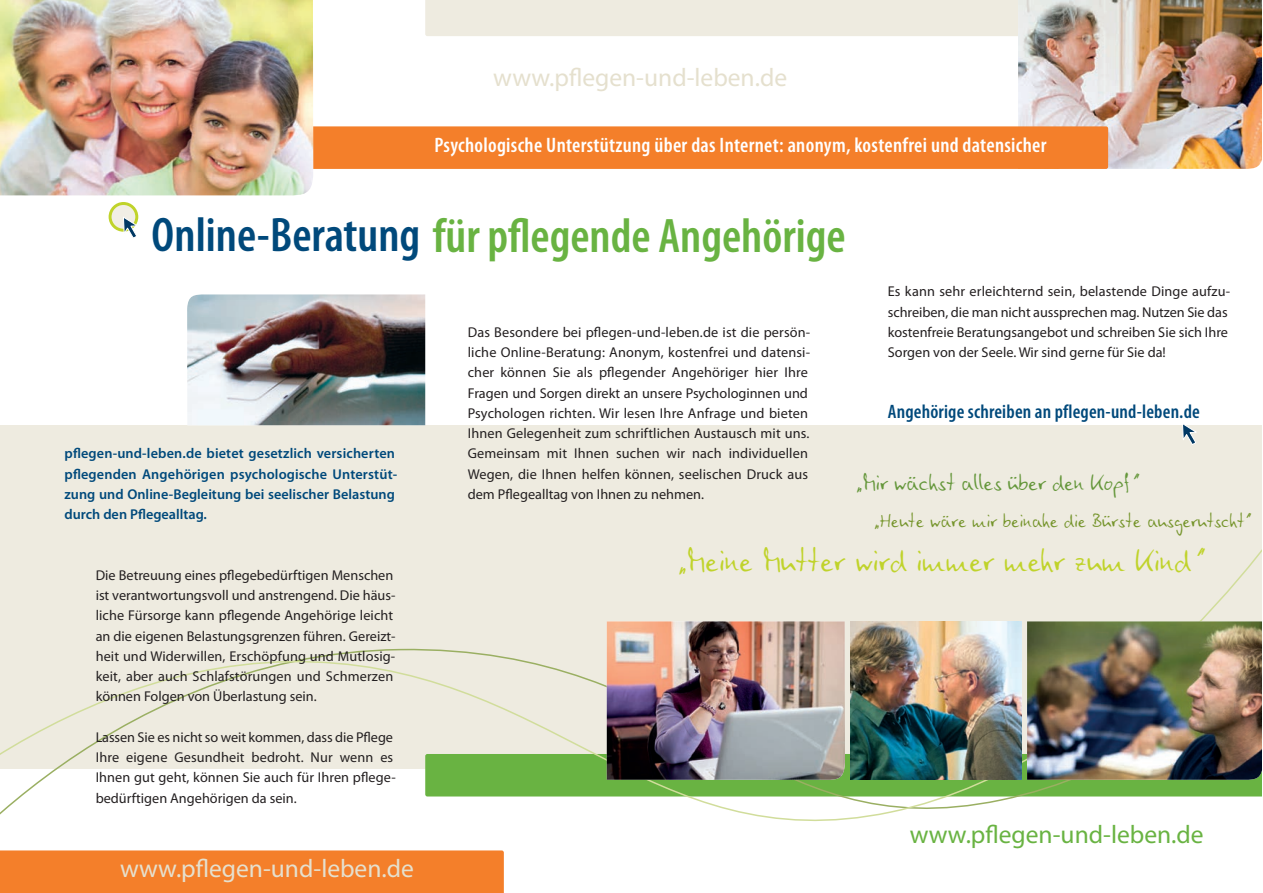
<style>
.page{position:relative;width:1263px;height:893px;background:#fff}
.page>*{position:absolute;margin:0;border:0;box-sizing:border-box;transform-origin:0 0}
.t1{font:600 condensed 48.75px "Myriad Pro";color:#69b342}
.t2{font:35.7px "Ego Com";color:#c0d32b}
.t3{font:25.5px "Myriad Pro";color:#e5e0ce}
.t4{font:25.5px "Ego Com";color:#65973b}
.t5{font:25.5px "Myriad Pro";color:#69b342}
.t6{font:21.6px "Ego Com";color:#76952c}
.t7{font:600 condensed 21px "Myriad Pro";letter-spacing:.015em;color:#fff}
.t8{font:600 condensed 19.5px "Myriad Pro";letter-spacing:.01em;color:#00497b}
.t9{font:14.25px/20.2px "Myriad Pro";letter-spacing:.005em;color:#231f20}
.t10{font:600 14.25px/20.2px "Myriad Pro";letter-spacing:.01em;color:#00497b}
.s1{color:#00497b}
</style>
<div class="page">
<div style="left:0;top:425px;width:1262px;height:344px;background:#eeebe0"></div>
<div style="left:425px;top:0;width:593px;height:36px;background:#eeebe0"></div>
<img style="left:1018px;top:0;width:244px;height:169px">
<svg style="left:0;top:549px;width:1262px;height:344px"></svg>
<div style="left:43px;top:126px;width:1065px;height:43px;background:#f47f2a;border-radius:2px"></div>
<svg style="left:109px;top:202px;width:30px;height:36px"></svg>
<img style="left:425px;top:621px;width:837px;height:175px">
<img style="left:1027px;top:621px;width:235px;height:159px">
<img style="left:0;top:0;width:313px;height:196px">
<svg style="left:1182px;top:424px;width:15px;height:21px"></svg>
<img style="left:187px;top:294px;width:238px;height:131px">
<h3 class="t3" style="left:493px;top:61px;width:295px">www.pflegen-und-leben.de</h3>
<h3 class="t7" style="left:435px;top:134px;width:613px">Psychologische Unterstützung über das Internet: anonym, kostenfrei und datensicher</h3>
<h1 class="t1" style="left:152px;top:209px;width:695px"><span class="s1">Online-Beratung</span> für pflegende Angehörige</h1>
<p class="t10" style="left:65px;top:443px;width:334px">pflegen-und-leben.de bietet gesetzlich versicherten pflegenden Angehörigen psychologische Unterstüt&shy;zung und Online-Begleitung bei seelischer Belastung durch den Pflegealltag.</p>
<p class="t9" style="left:468px;top:322px;width:344px">Das Besondere bei pflegen-und-leben.de ist die persön&shy;liche Online-Beratung: Anonym, kostenfrei und datensi&shy;cher können Sie als pflegender Angehöriger hier Ihre Fragen und Sorgen direkt an unsere Psychologinnen und Psychologen richten. Wir lesen Ihre Anfrage und bieten Ihnen Gelegenheit zum schriftlichen Austausch mit uns.<br>Gemeinsam mit Ihnen suchen wir nach individuellen Wegen, die Ihnen helfen können, seelischen Druck aus dem Pflegealltag von Ihnen zu nehmen.</p>
<p class="t9" style="left:888px;top:281px;width:344px">Es kann sehr erleichternd sein, belastende Dinge aufzu&shy;schreiben, die man nicht aussprechen mag. Nutzen Sie das kostenfreie Beratungsangebot und schreiben Sie sich Ihre Sorgen von der Seele. Wir sind gerne für Sie da!</p>
<h3 class="t8" style="left:888px;top:401px;width:314px">Angehörige schreiben an pflegen-und-leben.de</h3>
<h3 class="t4" style="left:857px;top:466px;width:284px">„Mir wächst alles über den Kopf“</h3>
<h3 class="t6" style="left:874px;top:507px;width:378px">„Heute wäre mir beinahe die Bürste ausgerutscht“</h3>
<p class="t9" style="left:96px;top:565px;width:301px">Die Betreuung eines pflegebedürftigen Menschen ist verantwortungsvoll und anstrengend. Die häus&shy;liche Fürsorge kann pflegende Angehörige leicht an die eigenen Belastungsgrenzen führen. Gereizt&shy;heit und Widerwillen, Erschöpfung und Mutlosig&shy;keit, aber auch Schlafstörungen und Schmerzen können Folgen von Überlastung sein.</p>
<p class="t9" style="left:96px;top:727px;width:302px">Lassen Sie es nicht so weit kommen, dass die Pflege Ihre eigene Gesundheit bedroht. Nur wenn es Ihnen gut geht, können Sie auch für Ihren pflege&shy;bedürftigen Angehörigen da sein.</p>
<h3 class="t3" style="left:120px;top:853px;width:295px">www.pflegen-und-leben.de</h3>
<h2 class="t2" style="left:678px;top:537px;width:528px">„Meine Mutter wird immer mehr zum Kind“</h2>
<h3 class="t5" style="left:910px;top:819px;width:295px">www.pflegen-und-leben.de</h3>
</div>
